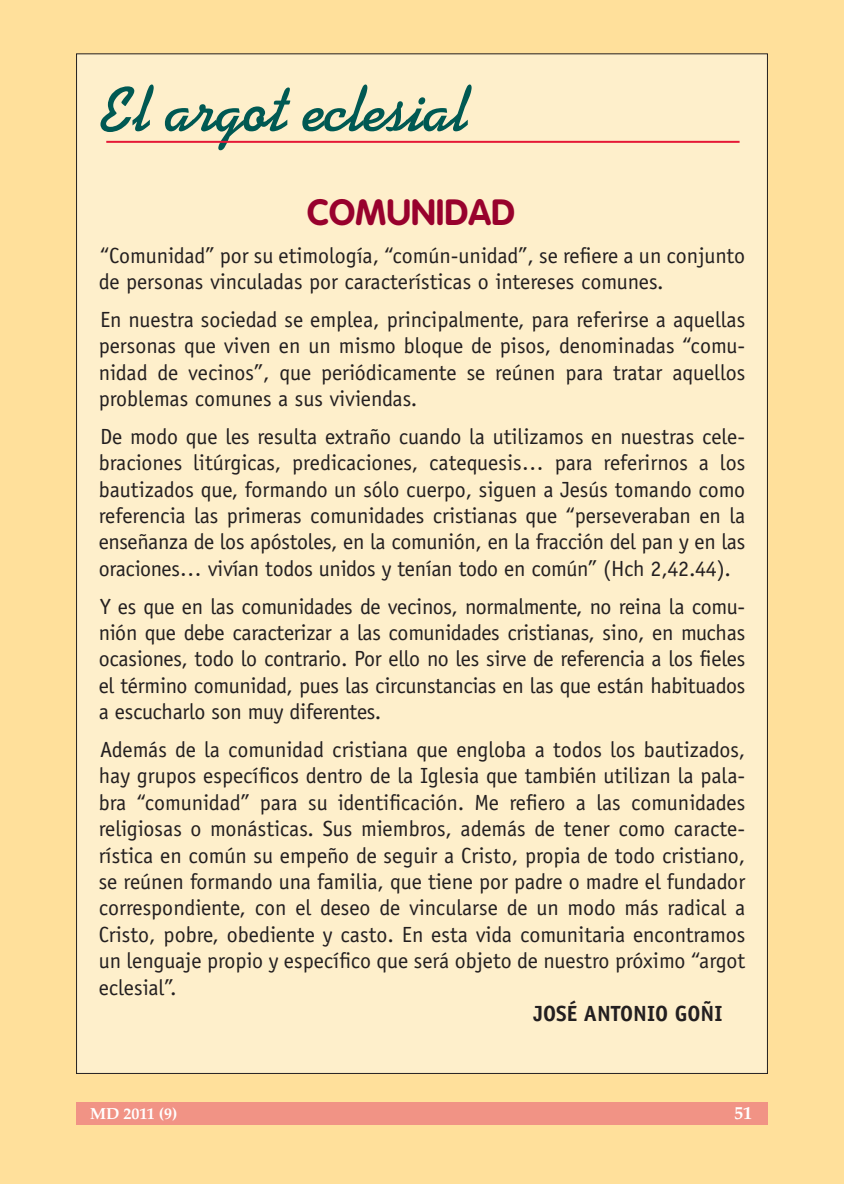
<style>
.page{position:relative;width:844px;height:1184px;background:#ffe09b}
.page>*{position:absolute;margin:0;border:0;box-sizing:border-box;transform-origin:0 0}
.t1{font:700 72px "Swing";color:#005953}
.t2{font:700 36px "VAG Rounded";color:#98012d}
.t3{font:22px/26.4px "Officina Sans Std";color:#231f20;text-align:justify}
.t4{font:700 22px "Officina Sans Std";color:#231f20}
.t5{font:700 18px "Palatino LT Std";color:#fff}
.t6{font:700 16px "Palatino LT Std";color:#fff}
</style>
<div class="page">
<div style="left:76px;top:1102px;width:692px;height:22px;background:#f19385"></div>
<div style="left:77px;top:54px;width:690px;height:1019px;background:#feefcb"></div>
<hr style="left:106px;top:141px;width:633px;height:2px;background:#e51836">
<h1 class="t1" style="left:99px;top:78px;width:370px">El argot eclesial</h1>
<h2 class="t2" style="left:307px;top:197px;width:209px">COMUNIDAD</h2>
<p class="t3" style="left:99px;top:243px;width:648px">“Comunidad” por su etimología, “común-unidad”, se refiere a un conjunto de personas vinculadas por características o intereses comunes.</p>
<p class="t3" style="left:99px;top:308px;width:648px">En nuestra sociedad se emplea, principalmente, para referirse a aquellas personas que viven en un mismo bloque de pisos, denominadas “comu&shy;nidad de vecinos”, que periódicamente se reúnen para tratar aquellos problemas comunes a sus viviendas.</p>
<p class="t3" style="left:99px;top:425px;width:648px">De modo que les resulta extraño cuando la utilizamos en nuestras cele&shy;braciones litúrgicas, predicaciones, catequesis… para referirnos a los bautizados que, formando un sólo cuerpo, siguen a Jesús tomando como referencia las primeras comunidades cristianas que “perseveraban en la enseñanza de los apóstoles, en la comunión, en la fracción del pan y en las oraciones… vivían todos unidos y tenían todo en común” (Hch 2,42.44).</p>
<p class="t3" style="left:99px;top:594px;width:648px">Y es que en las comunidades de vecinos, normalmente, no reina la comu&shy;nión que debe caracterizar a las comunidades cristianas, sino, en muchas ocasiones, todo lo contrario. Por ello no les sirve de referencia a los fieles el término comunidad, pues las circunstancias en las que están habituados a escucharlo son muy diferentes.</p>
<p class="t3" style="left:99px;top:738px;width:648px">Además de la comunidad cristiana que engloba a todos los bautizados, hay grupos específicos dentro de la Iglesia que también utilizan la pala&shy;bra “comunidad” para su identificación. Me refiero a las comunidades religiosas o monásticas. Sus miembros, además de tener como caracte&shy;rística en común su empeño de seguir a Cristo, propia de todo cristiano, se reúnen formando una familia, que tiene por padre o madre el fundador correspondiente, con el deseo de vincularse de un modo más radical a Cristo, pobre, obediente y casto. En esta vida comunitaria encontramos un lenguaje propio y específico que será objeto de nuestro próximo “argot eclesial”.</p>
<p class="t4" style="left:533px;top:1000px;width:191px">JOSÉ ANTONIO GOÑI</p>
<p class="t6" style="left:90px;top:1107px;width:89px">MD 2011 (9)</p>
<p class="t5" style="left:734px;top:1106px;width:19px">51</p>
</div>
